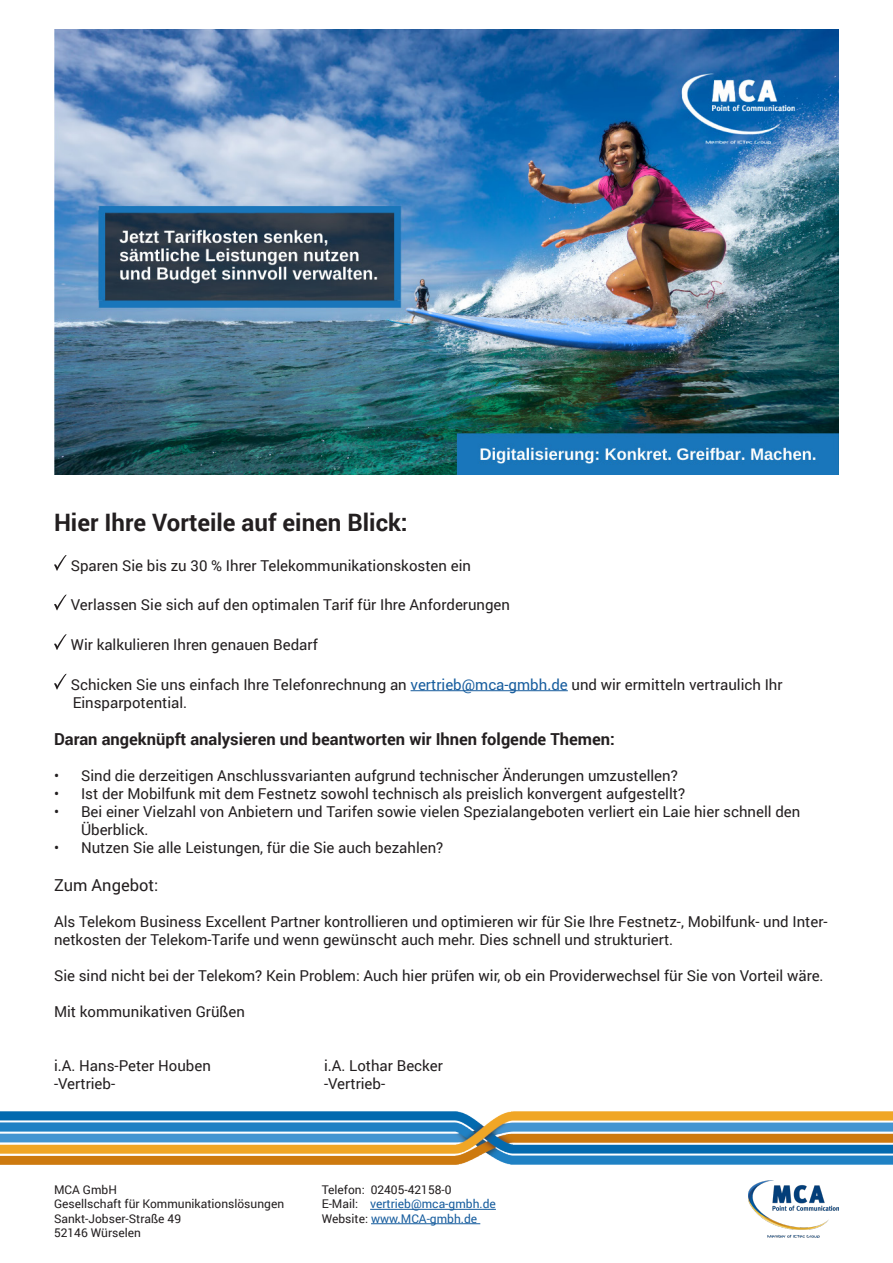
<style>
.page{position:relative;width:893px;height:1263px;background:#fff}
.page>*{position:absolute;margin:0;border:0;box-sizing:border-box;transform-origin:0 0}
.t1{font:700 24px "Roboto";color:#231f20}
.t2{font:700 16.5px "Roboto";color:#231f20}
.t3{font:16.5px "Roboto";color:#231f20}
.t4{font:15px/18px "Roboto";color:#231f20}
.t5{font:12px "Roboto";color:#231f20}
.t6{font:12px "Roboto";color:#175d9e}
.s1{color:#175d9e}
.s2{color:#231f20}
</style>
<div class="page">
<img style="left:54px;top:30px;width:785px;height:445px">
<hr style="left:411px;top:690px;width:157px;height:1px;background:#175d9e">
<svg style="left:54px;top:555px;width:13px;height:16px"></svg>
<svg style="left:54px;top:595px;width:13px;height:16px"></svg>
<svg style="left:54px;top:634px;width:13px;height:16px"></svg>
<svg style="left:54px;top:674px;width:13px;height:16px"></svg>
<hr style="left:370px;top:1209px;width:126px;height:1px;background:#175d9e">
<hr style="left:371px;top:1223px;width:109px;height:1px;background:#175d9e">
<img style="left:749px;top:1181px;width:90px;height:56px">
<img style="left:0;top:1112px;width:893px;height:52px">
<p class="t1" style="left:54px;top:506px;width:355px">Hier Ihre Vorteile auf einen Blick:</p>
<p class="t4" style="left:71px;top:556px;width:402px">Sparen Sie bis zu 30 % Ihrer Telekommunikationskosten ein</p>
<p class="t4" style="left:71px;top:595px;width:441px">Verlassen Sie sich auf den optimalen Tarif für Ihre Anforderungen</p>
<p class="t4" style="left:71px;top:635px;width:249px">Wir kalkulieren Ihren genauen Bedarf</p>
<p class="t4" style="left:71px;top:675px;width:713px">Schicken Sie uns einfach Ihre Telefonrechnung an <span class="s1">vertrieb@mca-gmbh.de</span> und wir ermitteln vertraulich Ihr</p>
<p class="t4" style="left:73px;top:693px;width:116px">Einsparpotential.</p>
<p class="t2" style="left:54px;top:728px;width:562px">Daran angeknüpft analysieren und beantworten wir Ihnen folgende Themen:</p>
<p class="t4" style="left:54px;top:766px;width:625px">• Sind die derzeitigen Anschlussvarianten aufgrund technischer Änderungen umzustellen?</p>
<p class="t4" style="left:54px;top:784px;width:633px">• Ist der Mobilfunk mit dem Festnetz sowohl technisch als preislich konvergent aufgestellt?</p>
<p class="t4" style="left:81px;top:802px;width:721px;text-indent:-27px">• Bei einer Vielzahl von Anbietern und Tarifen sowie vielen Spezialangeboten verliert ein Laie hier schnell den<br>Überblick.</p>
<p class="t4" style="left:54px;top:838px;width:391px">• Nutzen Sie alle Leistungen, für die Sie auch bezahlen?</p>
<p class="t3" style="left:54px;top:874px;width:106px">Zum Angebot:</p>
<p class="t4" style="left:54px;top:912px;width:775px">Als Telekom Business Excellent Partner kontrollieren und optimieren wir für Sie Ihre Festnetz-, Mobilfunk- und Inter&shy;netkosten der Telekom-Tarife und wenn gewünscht auch mehr. Dies schnell und strukturiert.</p>
<p class="t4" style="left:54px;top:966px;width:771px">Sie sind nicht bei der Telekom? Kein Problem: Auch hier prüfen wir, ob ein Providerwechsel für Sie von Vorteil wäre.</p>
<p class="t4" style="left:54px;top:1002px;width:192px">Mit kommunikativen Grüßen</p>
<p class="t4" style="left:54px;top:1056px;width:158px">i.A. Hans-Peter Houben</p>
<p class="t4" style="left:324px;top:1056px;width:120px">i.A. Lothar Becker</p>
<p class="t4" style="left:54px;top:1074px;width:63px">-Vertrieb-</p>
<p class="t4" style="left:324px;top:1074px;width:63px">-Vertrieb-</p>
<p class="t5" style="left:54px;top:1181px;width:64px">MCA GmbH</p>
<p class="t5" style="left:54px;top:1196px;width:232px">Gesellschaft für Kommunikationslösungen</p>
<p class="t5" style="left:54px;top:1210px;width:129px">Sankt-Jobser-Straße 49</p>
<p class="t5" style="left:54px;top:1224px;width:88px">52146 Würselen</p>
<p class="t5" style="left:322px;top:1181px;width:131px">Telefon: 02405-42158-0</p>
<p class="t6" style="left:322px;top:1196px;width:176px"><span class="s2">E-Mail:</span> vertrieb@mca-gmbh.de</p>
<p class="t6" style="left:322px;top:1210px;width:157px"><span class="s2">Website:</span> www.MCA-gmbh.de</p>
</div>
